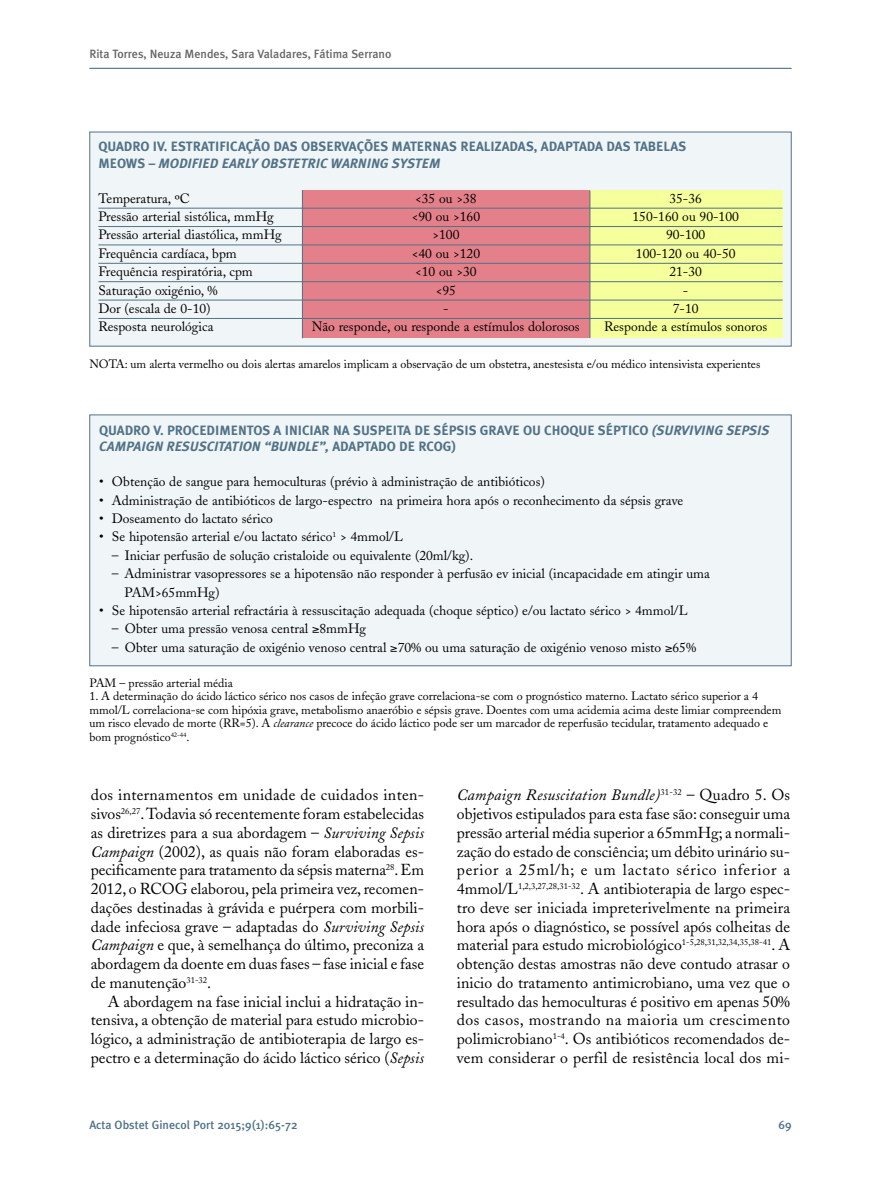
<style>
.page{position:relative;width:881px;height:1191px;background:#fff}
.page>*{position:absolute;margin:0;border:0;box-sizing:border-box;transform-origin:0 0}
.t1{font:15.75px/18.8px "Adobe Caslon";color:#000;text-align:justify}
.t2{font:13.5px/18.3px "Adobe Caslon";color:#000}
.t3{font:700 13.5px/16.5px "Meta Plus";color:#517287}
.t4{font:12px/13.5px "Adobe Caslon";color:#000}
.t5{font:500 12px "Meta Plus";color:#666}
.t6{font:500 12px "Meta Plus";color:#517287}
.s1{font-style:italic}
</style>
<div class="page">
<hr style="left:89px;top:68px;width:702px;height:1px;background:#517287">
<div style="left:90px;top:132px;width:700px;height:214px;background:#f0f5f7"></div>
<div style="left:302px;top:190px;width:287px;height:148px;background:#e4808a"></div>
<div style="left:590px;top:190px;width:192px;height:148px;background:#f5ff9c"></div>
<hr style="left:98px;top:208px;width:684px;height:1px;background:#517287">
<hr style="left:98px;top:226px;width:684px;height:1px;background:#517287">
<hr style="left:98px;top:245px;width:684px;height:1px;background:#517287">
<hr style="left:98px;top:263px;width:684px;height:1px;background:#517287">
<hr style="left:98px;top:281px;width:684px;height:1px;background:#517287">
<hr style="left:98px;top:300px;width:684px;height:1px;background:#517287">
<hr style="left:98px;top:318px;width:684px;height:1px;background:#517287">
<div style="left:90px;top:415px;width:700px;height:250px;background:#f0f5f7"></div>
<div style="left:89px;top:414px;width:702px;height:252px;border:1px solid #517287"></div>
<hr style="left:302px;top:190px;width:1px;height:148px;background:#517287">
<hr style="left:589px;top:190px;width:1px;height:148px;background:#517287">
<p class="t5" style="left:89px;top:47px;width:303px">Rita Torres, Neuza Mendes, Sara Valadares, Fátima Serrano</p>
<p class="t3" style="left:98px;top:138px;width:589px">QUADRO IV. ESTRATIFICAÇÃO DAS OBSERVAÇÕES MATERNAS REALIZADAS, ADAPTADA DAS TABELAS<br>MEOWS – <span class="s1">MODIFIED EARLY OBSTETRIC WARNING SYSTEM</span></p>
<p class="t2" style="left:98px;top:190px;width:93px">Temperatura, ºC</p>
<p class="t2" style="left:415px;top:190px;width:63px">&lt;35 ou &gt;38</p>
<p class="t2" style="left:669px;top:190px;width:34px">35-36</p>
<p class="t2" style="left:98px;top:209px;width:177px">Pressão arterial sistólica, mmHg</p>
<p class="t2" style="left:411px;top:209px;width:70px">&lt;90 ou &gt;160</p>
<p class="t2" style="left:632px;top:209px;width:108px">150-160 ou 90-100</p>
<p class="t2" style="left:98px;top:227px;width:185px">Pressão arterial diastólica, mmHg</p>
<p class="t2" style="left:432px;top:227px;width:28px">&gt;100</p>
<p class="t2" style="left:665px;top:227px;width:41px">90-100</p>
<p class="t2" style="left:98px;top:246px;width:140px">Frequência cardíaca, bpm</p>
<p class="t2" style="left:411px;top:246px;width:70px">&lt;40 ou &gt;120</p>
<p class="t2" style="left:635px;top:246px;width:101px">100-120 ou 40-50</p>
<p class="t2" style="left:98px;top:264px;width:156px">Frequência respiratória, cpm</p>
<p class="t2" style="left:415px;top:264px;width:63px">&lt;10 ou &gt;30</p>
<p class="t2" style="left:669px;top:264px;width:34px">21-30</p>
<p class="t2" style="left:98px;top:282px;width:121px">Saturação oxigénio, %</p>
<p class="t2" style="left:435px;top:282px;width:22px">&lt;95</p>
<p class="t2" style="left:682px;top:282px;width:7px">-</p>
<p class="t2" style="left:98px;top:301px;width:114px">Dor (escala de 0-10)</p>
<p class="t2" style="left:443px;top:301px;width:7px">-</p>
<p class="t2" style="left:672px;top:301px;width:27px">7-10</p>
<p class="t2" style="left:98px;top:319px;width:117px">Resposta neurológica</p>
<p class="t2" style="left:311px;top:319px;width:269px">Não responde, ou responde a estímulos dolorosos</p>
<p class="t2" style="left:604px;top:319px;width:165px">Responde a estímulos sonoros</p>
<p class="t4" style="left:89px;top:358px;width:672px">NOTA: um alerta vermelho ou dois alertas amarelos implicam a observação de um obstetra, anestesista e/ou médico intensivista experientes</p>
<p class="t3" style="left:99px;top:422px;width:671px">QUADRO V. PROCEDIMENTOS A INICIAR NA SUSPEITA DE SÉPSIS GRAVE OU CHOQUE SÉPTICO <span class="s1">(SURVIVING SEPSIS<br>CAMPAIGN RESUSCITATION “BUNDLE”,</span> ADAPTADO DE RCOG)</p>
<p class="t2" style="left:99px;top:474px;width:447px">• Obtenção de sangue para hemoculturas (prévio à administração de antibióticos)</p>
<p class="t2" style="left:99px;top:492px;width:585px">• Administração de antibióticos de largo-espectro na primeira hora após o reconhecimento da sépsis grave</p>
<p class="t2" style="left:99px;top:511px;width:175px">• Doseamento do lactato sérico</p>
<p class="t2" style="left:99px;top:529px;width:305px">• Se hipotensão arterial e/ou lactato sérico<sup>1</sup> &gt; 4mmol/L</p>
<p class="t2" style="left:112px;top:548px;width:362px">– Iniciar perfusão de solução cristaloide ou equivalente (20ml/kg).</p>
<p class="t2" style="left:125px;top:566px;width:586px;text-indent:-13px">– Administrar vasopressores se a hipotensão não responder à perfusão ev inicial (incapacidade em atingir uma<br>PAM&gt;65mmHg)</p>
<p class="t2" style="left:99px;top:603px;width:589px">• Se hipotensão arterial refractária à ressuscitação adequada (choque séptico) e/ou lactato sérico &gt; 4mmol/L</p>
<p class="t2" style="left:112px;top:621px;width:255px">– Obter uma pressão venosa central ≥8mmHg</p>
<p class="t2" style="left:112px;top:639px;width:585px">– Obter uma saturação de oxigénio venoso central ≥70% ou uma saturação de oxigénio venoso misto ≥65%</p>
<p class="t4" style="left:89px;top:677px;width:145px">PAM – pressão arterial média</p>
<p class="t4" style="left:89px;top:691px;width:693px">1. A determinação do ácido láctico sérico nos casos de infeção grave correlaciona-se com o prognóstico materno. Lactato sérico superior a 4 mmol/L correlaciona-se com hipóxia grave, metabolismo anaeróbio e sépsis grave. Doentes com uma acidemia acima deste limiar compreendem um risco elevado de morte (RR=5). A <span class="s1">clearance</span> precoce do ácido láctico pode ser um marcador de reperfusão tecidular, tratamento adequado e bom prognóstico<sup>42-44</sup>.</p>
<p class="t1" style="left:91px;top:787px;width:334px">dos internamentos em unidade de cuidados inten&shy;sivos<sup>26,27</sup>.Todavia só recentemente foram estabelecidas as diretrizes para a sua abordagem – <span class="s1">Surviving Sepsis Campaign</span> (2002), as quais não foram elaboradas es&shy;pecificamente para tratamento da sépsis materna<sup>28</sup>.Em 2012, o RCOG elaborou, pela primeira vez, recomen&shy;dações destinadas à grávida e puérpera com morbili&shy;dade infeciosa grave – adaptadas do <span class="s1">Surviving Sepsis Campaign</span> e que, à semelhança do último, preconiza a abordagem da doente em duas fases – fase inicial e fase de manutenção<sup>31-32</sup>.</p>
<p class="t1" style="left:91px;top:993px;width:334px;text-indent:17px">A abordagem na fase inicial inclui a hidratação in&shy;tensiva, a obtenção de material para estudo microbio&shy;lógico, a administração de antibioterapia de largo es&shy;pectro e a determinação do ácido láctico sérico (<span class="s1">Sepsis</span></p>
<p class="t1" style="left:456px;top:787px;width:334px"><span class="s1">Campaign Resuscitation Bundle)</span><sup>31-32</sup> – Quadro 5. Os objetivos estipulados para esta fase são: conseguir uma pressão arterial média superior a 65mmHg; a normali&shy;zação do estado de consciência; um débito urinário su&shy;perior a 25ml/h; e um lactato sérico inferior a 4mmol/L<sup>1,2,3,27,28,31-32</sup>. A antibioterapia de largo espec&shy;tro deve ser iniciada impreterivelmente na primeira hora após o diagnóstico, se possível após colheitas de material para estudo microbiológico<sup>1-5,28,31,32,34,35,38-41</sup>. A obtenção destas amostras não deve contudo atrasar o inicio do tratamento antimicrobiano, uma vez que o resultado das hemoculturas é positivo em apenas 50% dos casos, mostrando na maioria um crescimento polimicrobiano<sup>1-4</sup>. Os antibióticos recomendados de&shy;vem considerar o perfil de resistência local dos mi-</p>
<p class="t6" style="left:89px;top:1117px;width:209px">Acta Obstet Ginecol Port 2015;9(1):65-72</p>
<p class="t6" style="left:778px;top:1117px;width:15px">69</p>
</div>
